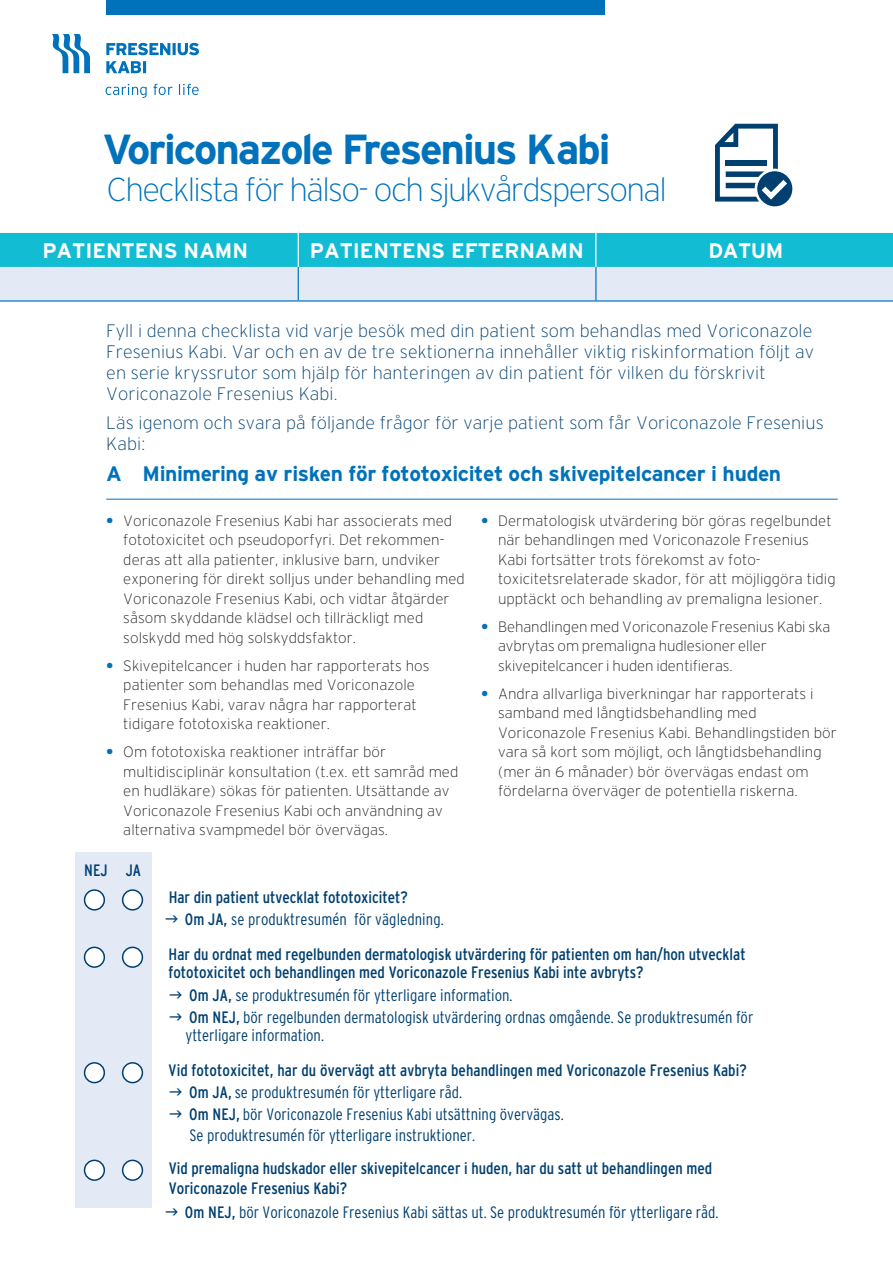
<style>
.page{position:relative;width:893px;height:1263px;background:#fff}
.page>*{position:absolute;margin:0;border:0;box-sizing:border-box;transform-origin:0 0}
.t1{font:700 42px "Interstate";letter-spacing:-.05em;color:#0071bb}
.t2{font:200 33px "Interstate";letter-spacing:-.05em;color:#0071bb}
.t3{font:700 21px "Interstate";letter-spacing:-.02em;color:#0071bb}
.t4{font:700 21px "Interstate";letter-spacing:-.005em;color:#fff}
.t5{font:200 18px/21px "Interstate";letter-spacing:.005em;color:#004070}
.t6{font:condensed 16.5px/22px "Interstate";color:#004070}
.t7{font:300 condensed 16.5px/22.2px "Interstate OT";color:#004070}
.t8{font:200 15px/19.5px "Interstate";letter-spacing:.005em;color:#231f20}
.s1{font-weight:700;color:#0071bb}
.s2{font-family:"Interstate OT";font-weight:300}
.s3{font-family:"Interstate";font-weight:400}
</style>
<div class="page">
<svg style="left:715px;top:124px;width:77px;height:82px"></svg>
<div style="left:75px;top:852px;width:77px;height:355px;background:#e3eaf6"></div>
<div style="left:85px;top:890px;width:19px;height:20px;background:#fff;border-radius:50%"></div>
<div style="left:84px;top:889px;width:21px;height:21px;border:2px solid #004070;border-radius:50%"></div>
<div style="left:85px;top:947px;width:19px;height:20px;background:#fff;border-radius:50%"></div>
<div style="left:84px;top:946px;width:21px;height:22px;border:2px solid #004070;border-radius:50%"></div>
<div style="left:85px;top:1063px;width:19px;height:19px;background:#fff;border-radius:50%"></div>
<div style="left:84px;top:1062px;width:21px;height:21px;border:2px solid #004070;border-radius:50%"></div>
<div style="left:85px;top:1160px;width:19px;height:20px;background:#fff;border-radius:50%"></div>
<div style="left:84px;top:1159px;width:21px;height:22px;border:2px solid #004070;border-radius:50%"></div>
<div style="left:123px;top:890px;width:19px;height:20px;background:#fff;border-radius:50%"></div>
<div style="left:122px;top:889px;width:21px;height:21px;border:2px solid #004070;border-radius:50%"></div>
<div style="left:123px;top:947px;width:19px;height:20px;background:#fff;border-radius:50%"></div>
<div style="left:122px;top:946px;width:21px;height:22px;border:2px solid #004070;border-radius:50%"></div>
<div style="left:123px;top:1063px;width:19px;height:19px;background:#fff;border-radius:50%"></div>
<div style="left:122px;top:1062px;width:21px;height:21px;border:2px solid #004070;border-radius:50%"></div>
<div style="left:123px;top:1160px;width:19px;height:20px;background:#fff;border-radius:50%"></div>
<div style="left:122px;top:1159px;width:21px;height:22px;border:2px solid #004070;border-radius:50%"></div>
<hr style="left:106px;top:499px;width:732px;height:1px;background:#0071bb">
<svg style="left:0;top:233px;width:893px;height:67px;background:#79d2e3"></svg>
<hr style="left:298px;top:300px;width:298px;height:2px;background:#0071bb">
<hr style="left:298px;top:233px;width:1px;height:34px;background:#fff">
<hr style="left:595px;top:233px;width:1px;height:34px;background:#fff">
<hr style="left:298px;top:267px;width:1px;height:33px;background:#0071bb">
<hr style="left:0;top:300px;width:298px;height:2px;background:#0071bb">
<hr style="left:595px;top:267px;width:1px;height:33px;background:#0071bb">
<hr style="left:596px;top:300px;width:297px;height:2px;background:#0071bb">
<svg style="left:52px;top:34px;width:38px;height:39px"></svg>
<svg style="left:106px;top:61px;width:40px;height:12px"></svg>
<svg style="left:106px;top:43px;width:93px;height:12px"></svg>
<svg style="left:106px;top:84px;width:93px;height:14px"></svg>
<div style="left:106px;top:0;width:499px;height:15px;background:#0071bb"></div>
<p class="t1" style="left:102px;top:126px;width:510px">Voriconazole Fresenius Kabi</p>
<p class="t2" style="left:107px;top:172px;width:562px">Checklista för hälso- och sjukvårdspersonal</p>
<p class="t4" style="left:42px;top:239px;width:207px">PATIENTENS NAMN</p>
<p class="t4" style="left:310px;top:239px;width:275px">PATIENTENS EFTERNAMN</p>
<p class="t4" style="left:708px;top:239px;width:76px">DATUM</p>
<p class="t5" style="left:106px;top:320px;width:709px">Fyll i denna checklista vid varje besök med din patient som behandlas med Voriconazole Fresenius Kabi. Var och en av de tre sektionerna innehåller viktig riskinformation följt av en serie kryssrutor som hjälp för hanteringen av din patient för vilken du förskrivit Voriconazole Fresenius Kabi.</p>
<p class="t5" style="left:106px;top:412px;width:719px">Läs igenom och svara på följande frågor för varje patient som får Voriconazole Fresenius<br>Kabi:</p>
<p class="t3" style="left:106px;top:462px;width:676px">A Minimering av risken för fototoxicitet och skivepitelcancer i huden</p>
<p class="t8" style="left:123px;top:511px;width:343px;text-indent:-17px"><span class="s1">•</span> Voriconazole Fresenius Kabi har associerats med fototoxicitet och pseudoporfyri. Det rekommen&shy;deras att alla patienter, inklusive barn, undviker exponering för direkt solljus under behandling med Voriconazole Fresenius Kabi, och vidtar åtgärder såsom skyddande klädsel och tillräckligt med solskydd med hög solskyddsfaktor.</p>
<p class="t8" style="left:123px;top:656px;width:308px;text-indent:-17px"><span class="s1">•</span> Skivepitelcancer i huden har rapporterats hos patienter som behandlas med Voriconazole Fresenius Kabi, varav några har rapporterat tidigare fototoxiska reaktioner.</p>
<p class="t8" style="left:123px;top:742px;width:336px;text-indent:-17px"><span class="s1">•</span> Om fototoxiska reaktioner inträffar bör multidisciplinär konsultation (t.ex. ett samråd med en hudläkare) sökas för patienten. Utsättande av Voriconazole Fresenius Kabi och användning av alternativa svampmedel bör övervägas.</p>
<p class="t8" style="left:498px;top:511px;width:339px;text-indent:-17px"><span class="s1">•</span> Dermatologisk utvärdering bör göras regelbundet när behandlingen med Voriconazole Fresenius Kabi fortsätter trots förekomst av foto&shy;toxicitetsrelaterade skador, för att möjliggöra tidig upptäckt och behandling av premaligna lesioner.</p>
<p class="t8" style="left:498px;top:617px;width:334px;text-indent:-17px"><span class="s1">•</span> Behandlingen med Voriconazole Fresenius Kabi ska avbrytas om premaligna hudlesioner eller skivepitelcancer i huden identifieras.</p>
<p class="t8" style="left:498px;top:684px;width:340px;text-indent:-17px"><span class="s1">•</span> Andra allvarliga biverkningar har rapporterats i samband med långtidsbehandling med Voriconazole Fresenius Kabi. Behandlingstiden bör vara så kort som möjligt, och långtidsbehandling (mer än 6 månader) bör övervägas endast om fördelarna överväger de potentiella riskerna.</p>
<p class="t6" style="left:84px;top:859px;width:58px">NEJ JA</p>
<p class="t6" style="left:185px;top:886px;width:260px;text-indent:-16px">Har din patient utvecklat fototoxicitet?<br>Om JA, <span class="s2">se produktresumén för vägledning.</span></p>
<p class="t6" style="left:169px;top:945px;width:578px;line-height:18px">Har du ordnat med regelbunden dermatologisk utvärdering för patienten om han/hon utvecklat fototoxicitet och behandlingen med Voriconazole Fresenius Kabi inte avbryts?</p>
<p class="t7" style="left:189px;top:984px;width:566px"><span class="s3">Om JA,</span> se produktresumén för ytterligare information.<br><span class="s3">Om NEJ,</span> bör regelbunden dermatologisk utvärdering ordnas omgående. Se produktresumén för</p>
<p class="t6" style="left:169px;top:1017px;width:580px;line-height:35.2px;text-indent:17px"><span class="s2">ytterligare information.<br></span>Vid fototoxicitet, har du övervägt att avbryta behandlingen med Voriconazole Fresenius Kabi?</p>
<p class="t7" style="left:189px;top:1081px;width:376px"><span class="s3">Om JA,</span> se produktresumén för ytterligare råd.<br><span class="s3">Om NEJ,</span> bör Voriconazole Fresenius Kabi utsättning övervägas.</p>
<p class="t6" style="left:169px;top:1118px;width:545px;line-height:33.2px;text-indent:21px"><span class="s2">Se produktresumén för ytterligare instruktioner.<br></span>Vid premaligna hudskador eller skivepitelcancer i huden, har du satt ut behandlingen med</p>
<p class="t7" style="left:185px;top:1175px;width:535px;line-height:24.6px;text-indent:-16px"><span class="s3">Voriconazole Fresenius Kabi?<br>Om NEJ,</span> bör Voriconazole Fresenius Kabi sättas ut. Se produktresumén för ytterligare råd.</p>
</div>
